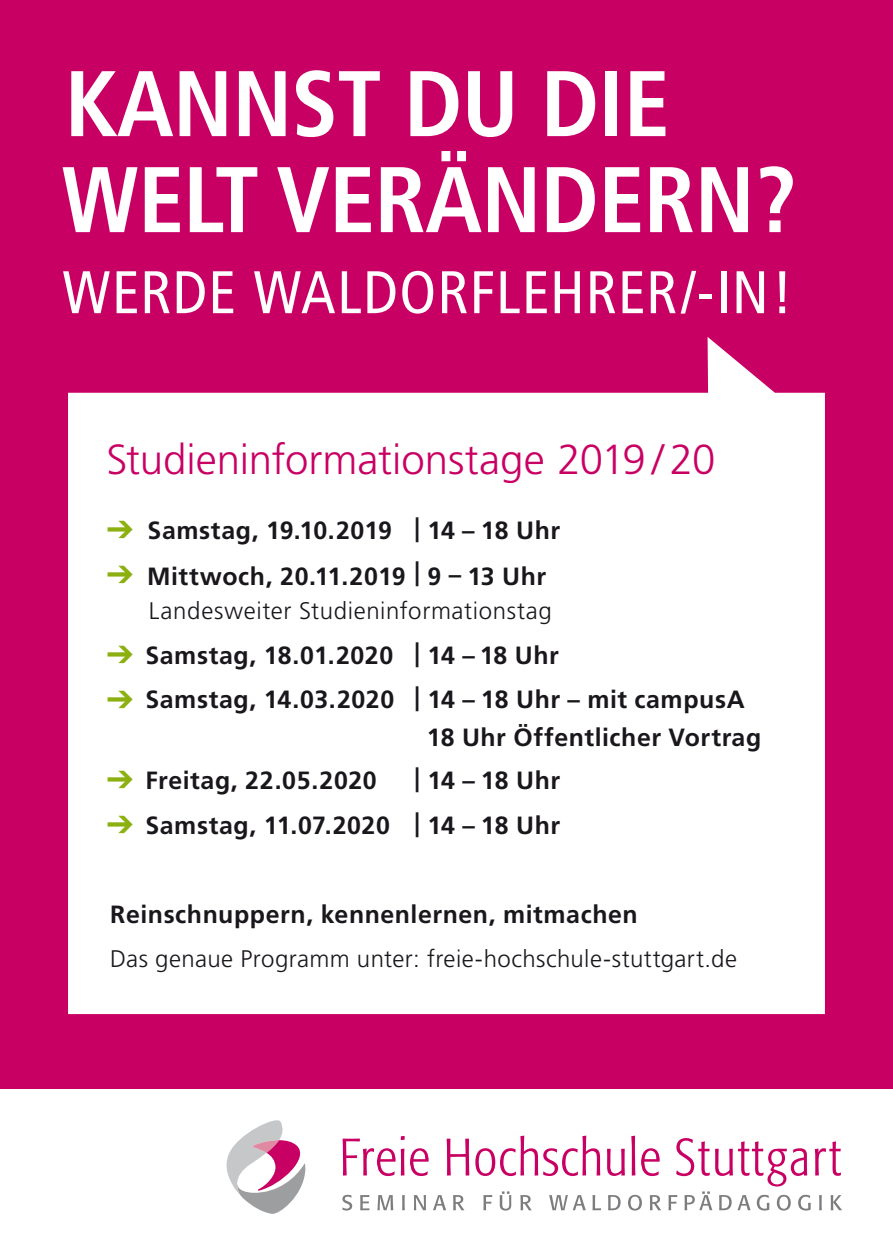
<style>
.page{position:relative;width:893px;height:1259px;background:#fff}
.page>*{position:absolute;margin:0;border:0;box-sizing:border-box;transform-origin:0 0}
.t1{font:700 condensed 93px/96px "Frutiger LT";letter-spacing:-.01em;color:#fff}
.t2{font:condensed 60px "Frutiger LT";letter-spacing:.02em;color:#fff}
.t3{font:300 42px "Frutiger LT";color:#c90064}
.t4{font:700 24.9px/37.5px "Frutiger LT";letter-spacing:.025em;color:#1a171c}
.t5{font:300 24px "Frutiger LT";letter-spacing:.025em;color:#1a171c}
.s1{color:#8bb010}
</style>
<div class="page">
<div style="left:0;top:0;width:893px;height:1089px;background:#c90064"></div>
<svg style="left:68px;top:337px;width:757px;height:677px;background:#faeaf2"></svg>
<svg style="left:342px;top:1194px;width:10px;height:16px"></svg>
<svg style="left:360px;top:1195px;width:9px;height:15px"></svg>
<svg style="left:377px;top:1195px;width:16px;height:15px"></svg>
<svg style="left:402px;top:1195px;width:3px;height:15px"></svg>
<svg style="left:414px;top:1195px;width:12px;height:15px"></svg>
<svg style="left:433px;top:1195px;width:13px;height:15px"></svg>
<svg style="left:453px;top:1195px;width:11px;height:15px"></svg>
<svg style="left:483px;top:1195px;width:9px;height:15px"></svg>
<svg style="left:500px;top:1191px;width:11px;height:19px"></svg>
<svg style="left:520px;top:1195px;width:12px;height:15px"></svg>
<svg style="left:549px;top:1195px;width:37px;height:15px"></svg>
<svg style="left:592px;top:1195px;width:9px;height:15px"></svg>
<svg style="left:608px;top:1195px;width:13px;height:15px"></svg>
<svg style="left:628px;top:1194px;width:14px;height:16px"></svg>
<svg style="left:650px;top:1195px;width:11px;height:15px"></svg>
<svg style="left:343px;top:1136px;width:86px;height:40px"></svg>
<svg style="left:447px;top:1138px;width:22px;height:37px"></svg>
<svg style="left:475px;top:1135px;width:125px;height:41px"></svg>
<svg style="left:607px;top:1148px;width:18px;height:28px"></svg>
<svg style="left:631px;top:1135px;width:4px;height:40px"></svg>
<svg style="left:641px;top:1148px;width:19px;height:28px"></svg>
<svg style="left:668px;top:1138px;width:174px;height:72px"></svg>
<svg style="left:227px;top:1120px;width:79px;height:94px"></svg>
<h1 class="t1" style="left:61px;top:56px;width:737px">KANNST DU DIE<br>WELT VERÄNDERN?</h1>
<h2 class="t2" style="left:63px;top:257px;width:732px">WERDE WALDORFLEHRER/-IN!</h2>
<h3 class="t3" style="left:106px;top:435px;width:611px">Studieninformationstage 2019 / 20</h3>
<p class="t4" style="left:107px;top:511px;width:455px"><span class="s1">➔</span> Samstag, 19.10.2019 | 14 – 18 Uhr</p>
<p class="t4" style="left:107px;top:557px;width:441px"><span class="s1">➔</span> Mittwoch, 20.11.2019 | 9 – 13 Uhr</p>
<p class="t5" style="left:149px;top:597px;width:405px">Landesweiter Studieninformationstag</p>
<p class="t4" style="left:107px;top:636px;width:453px"><span class="s1">➔</span> Samstag, 18.01.2020 | 14 – 18 Uhr</p>
<p class="t4" style="left:427px;top:681px;width:336px;text-indent:-320px"><span class="s1">➔</span> Samstag, 14.03.2020 | 14 – 18 Uhr – mit campusA<br>18 Uhr Öffentlicher Vortrag</p>
<p class="t4" style="left:107px;top:761px;width:271px"><span class="s1">➔</span> Freitag, 22.05.2020</p>
<p class="t4" style="left:414px;top:761px;width:147px">| 14 – 18 Uhr</p>
<p class="t4" style="left:107px;top:806px;width:455px"><span class="s1">➔</span> Samstag, 11.07.2020 | 14 – 18 Uhr</p>
<p class="t4" style="left:110px;top:895px;width:529px">Reinschnuppern, kennenlernen, mitmachen</p>
<p class="t5" style="left:110px;top:945px;width:628px">Das genaue Programm unter: freie-hochschule-stuttgart.de</p>
</div>
